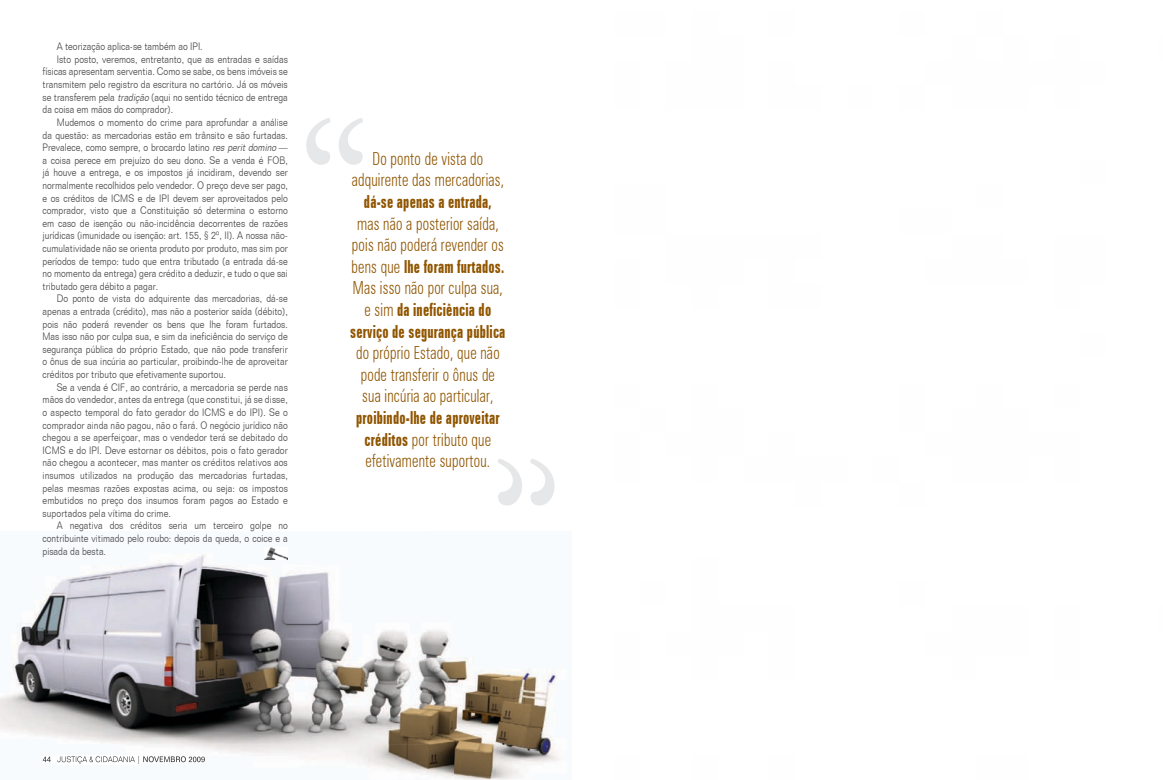
<style>
.page{position:relative;width:1163px;height:780px;background:#fff}
.page>*{position:absolute;margin:0;border:0;box-sizing:border-box;transform-origin:0 0}
.t1{font:300 condensed 18px/21.6px "Zurich BT";letter-spacing:.015em;color:#905500;text-align:center;scale:.8 1}
.t2{font:700 extra-condensed 18px "Zurich BT";letter-spacing:.015em;color:#905500;scale:.8 1}
.t3{font:300 10.5px "Folio BT";color:#4b4c4d;scale:.85 1}
.s1{font-style:italic}
.s2{font-weight:700;font-stretch:extra-condensed}
</style>
<div class="page">
<img style="left:0;top:554px;width:559px;height:226px">
<svg style="left:43px;top:756px;width:12px;height:6px"></svg>
<img style="left:57px;top:756px;width:82px;height:8px">
<img style="left:140px;top:756px;width:65px;height:6px">
<svg style="left:498px;top:459px;width:56px;height:46px"></svg>
<svg style="left:306px;top:118px;width:57px;height:47px"></svg>
<img style="left:264px;top:547px;width:24px;height:12px">
<p class="t3" style="left:57px;top:40px;width:173px">A teorização aplica-se também ao IPI.</p>
<p class="t3" style="left:57px;top:53px;width:273px">Isto posto, veremos, entretanto, que as entradas e saídas</p>
<p class="t3" style="left:43px;top:65px;width:290px">físicas apresentam serventia. Como se sabe, os bens imóveis se</p>
<p class="t3" style="left:43px;top:78px;width:290px">transmitem pelo registro da escritura no cartório. Já os móveis</p>
<p class="t3" style="left:43px;top:91px;width:290px">se transferem pela <span class="s1">tradição</span> (aqui no sentido técnico de entrega</p>
<p class="t3" style="left:43px;top:103px;width:155px">da coisa em mãos do comprador).</p>
<p class="t3" style="left:57px;top:116px;width:273px">Mudemos o momento do crime para aprofundar a análise</p>
<p class="t3" style="left:43px;top:128px;width:290px">da questão: as mercadorias estão em trânsito e são furtadas.</p>
<p class="t3" style="left:43px;top:141px;width:290px">Prevalece, como sempre, o brocardo latino <span class="s1">res perit domino</span> —</p>
<p class="t3" style="left:43px;top:154px;width:290px">a coisa perece em prejuízo do seu dono. Se a venda é FOB,</p>
<p class="t3" style="left:43px;top:166px;width:290px">já houve a entrega, e os impostos já incidiram, devendo ser</p>
<p class="t3" style="left:43px;top:179px;width:290px">normalmente recolhidos pelo vendedor. O preço deve ser pago,</p>
<p class="t3" style="left:43px;top:191px;width:290px">e os créditos de ICMS e de IPI devem ser aproveitados pelo</p>
<p class="t3" style="left:43px;top:204px;width:290px">comprador, visto que a Constituição só determina o estorno</p>
<p class="t3" style="left:43px;top:217px;width:290px">em caso de isenção ou não-incidência decorrentes de razões</p>
<p class="t3" style="left:43px;top:229px;width:290px">jurídicas (imunidade ou isenção: art. 155, § 2º, II). A nossa não-</p>
<p class="t3" style="left:43px;top:242px;width:290px">cumulatividade não se orienta produto por produto, mas sim por</p>
<p class="t3" style="left:43px;top:254px;width:290px">períodos de tempo: tudo que entra tributado (a entrada dá-se</p>
<p class="t3" style="left:43px;top:267px;width:290px">no momento da entrega) gera crédito a deduzir, e tudo o que sai</p>
<p class="t3" style="left:43px;top:280px;width:138px">tributado gera débito a pagar.</p>
<p class="t3" style="left:57px;top:292px;width:273px">Do ponto de vista do adquirente das mercadorias, dá-se</p>
<p class="t3" style="left:43px;top:305px;width:290px">apenas a entrada (crédito), mas não a posterior saída (débito),</p>
<p class="t3" style="left:43px;top:317px;width:290px">pois não poderá revender os bens que lhe foram furtados.</p>
<p class="t3" style="left:43px;top:330px;width:290px">Mas isso não por culpa sua, e sim da ineficiência do serviço de</p>
<p class="t3" style="left:43px;top:343px;width:290px">segurança pública do próprio Estado, que não pode transferir</p>
<p class="t3" style="left:43px;top:355px;width:290px">o ônus de sua incúria ao particular, proibindo-lhe de aproveitar</p>
<p class="t3" style="left:43px;top:368px;width:217px">créditos por tributo que efetivamente suportou.</p>
<p class="t3" style="left:57px;top:380px;width:273px">Se a venda é CIF, ao contrário, a mercadoria se perde nas</p>
<p class="t3" style="left:43px;top:393px;width:290px">mãos do vendedor, antes da entrega (que constitui, já se disse,</p>
<p class="t3" style="left:43px;top:406px;width:290px">o aspecto temporal do fato gerador do ICMS e do IPI). Se o</p>
<p class="t3" style="left:43px;top:418px;width:290px">comprador ainda não pagou, não o fará. O negócio jurídico não</p>
<p class="t3" style="left:43px;top:431px;width:290px">chegou a se aperfeiçoar, mas o vendedor terá se debitado do</p>
<p class="t3" style="left:43px;top:443px;width:290px">ICMS e do IPI. Deve estornar os débitos, pois o fato gerador</p>
<p class="t3" style="left:43px;top:456px;width:290px">não chegou a acontecer, mas manter os créditos relativos aos</p>
<p class="t3" style="left:43px;top:469px;width:290px">insumos utilizados na produção das mercadorias furtadas,</p>
<p class="t3" style="left:43px;top:481px;width:290px">pelas mesmas razões expostas acima, ou seja: os impostos</p>
<p class="t3" style="left:43px;top:494px;width:290px">embutidos no preço dos insumos foram pagos ao Estado e</p>
<p class="t3" style="left:43px;top:506px;width:152px">suportados pela vítima do crime.</p>
<p class="t3" style="left:57px;top:519px;width:273px">A negativa dos créditos seria um terceiro golpe no</p>
<p class="t3" style="left:43px;top:532px;width:290px">contribuinte vitimado pelo roubo: depois da queda, o coice e a</p>
<p class="t3" style="left:43px;top:544px;width:76px">pisada da besta.</p>
<h1 class="t1" style="left:351px;top:147px;width:192px">Do ponto de vista do adquirente das mercadorias,</h1>
<h1 class="t2" style="left:364px;top:191px;width:161px">dá-se apenas a entrada,</h1>
<h1 class="t1" style="left:350px;top:212px;width:195px">mas não a posterior saída, pois não poderá revender os bens que <span class="s2">lhe foram furtados.<br></span>Mas isso não por culpa sua, e sim <span class="s2">da ineficiência do serviço de segurança pública</span></h1>
<h1 class="t1" style="left:356px;top:342px;width:181px;text-align:left">do próprio Estado, que não pode transferir o ônus de sua incúria ao particular,</h1>
<h1 class="t1" style="left:356px;top:406px;width:180px"><span class="s2">proibindo-lhe de aproveitar créditos</span> por tributo que efetivamente suportou.</h1>
</div>
